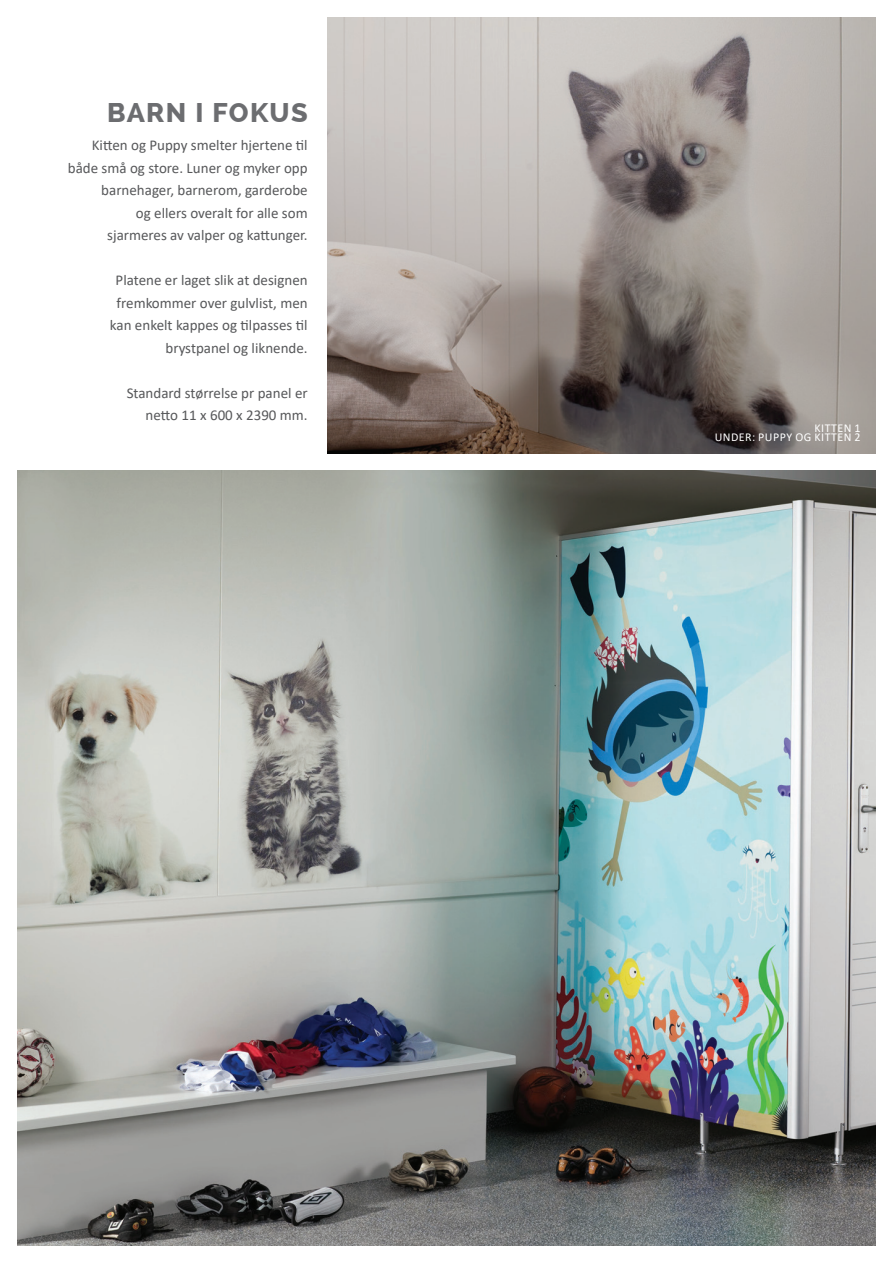
<style>
.page{position:relative;width:893px;height:1263px;background:#fff}
.page>*{position:absolute;margin:0;border:0;box-sizing:border-box;transform-origin:0 0}
.t1{font:800 27px "Raleway";letter-spacing:.05em;color:#6c6d70}
.t2{font:15px/22.5px "Calibri";color:#57585a;text-align:right}
.t3{font:12px/9px "Calibri";letter-spacing:.04em;color:#fff;text-align:right}
</style>
<div class="page">
<img style="left:17px;top:471px;width:859px;height:775px">
<img style="left:327px;top:17px;width:549px;height:437px">
<p class="t1" style="left:107px;top:97px;width:202px">BARN I FOKUS</p>
<p class="t2" style="left:68px;top:134px;width:241px">Kitten og Puppy smelter hjertene til både små og store. Luner og myker opp barnehager, barnerom, garderobe</p>
<p class="t2" style="left:136px;top:201px;width:173px">og ellers overalt for alle som</p>
<p class="t2" style="left:107px;top:224px;width:202px">sjarmeres av valper og kattunger.</p>
<p class="t2" style="left:116px;top:269px;width:194px">Platene er laget slik at designen</p>
<p class="t2" style="left:117px;top:291px;width:193px">fremkommer over gulvlist, men</p>
<p class="t2" style="left:110px;top:314px;width:199px">kan enkelt kappes og tilpasses til</p>
<p class="t2" style="left:165px;top:336px;width:144px">brystpanel og liknende.</p>
<p class="t2" style="left:127px;top:381px;width:183px">Standard størrelse pr panel er</p>
<p class="t2" style="left:146px;top:404px;width:164px">netto 11 x 600 x 2390 mm.</p>
<p class="t3" style="left:715px;top:423px;width:147px">KITTEN 1<br>UNDER: PUPPY OG KITTEN 2</p>
</div>
